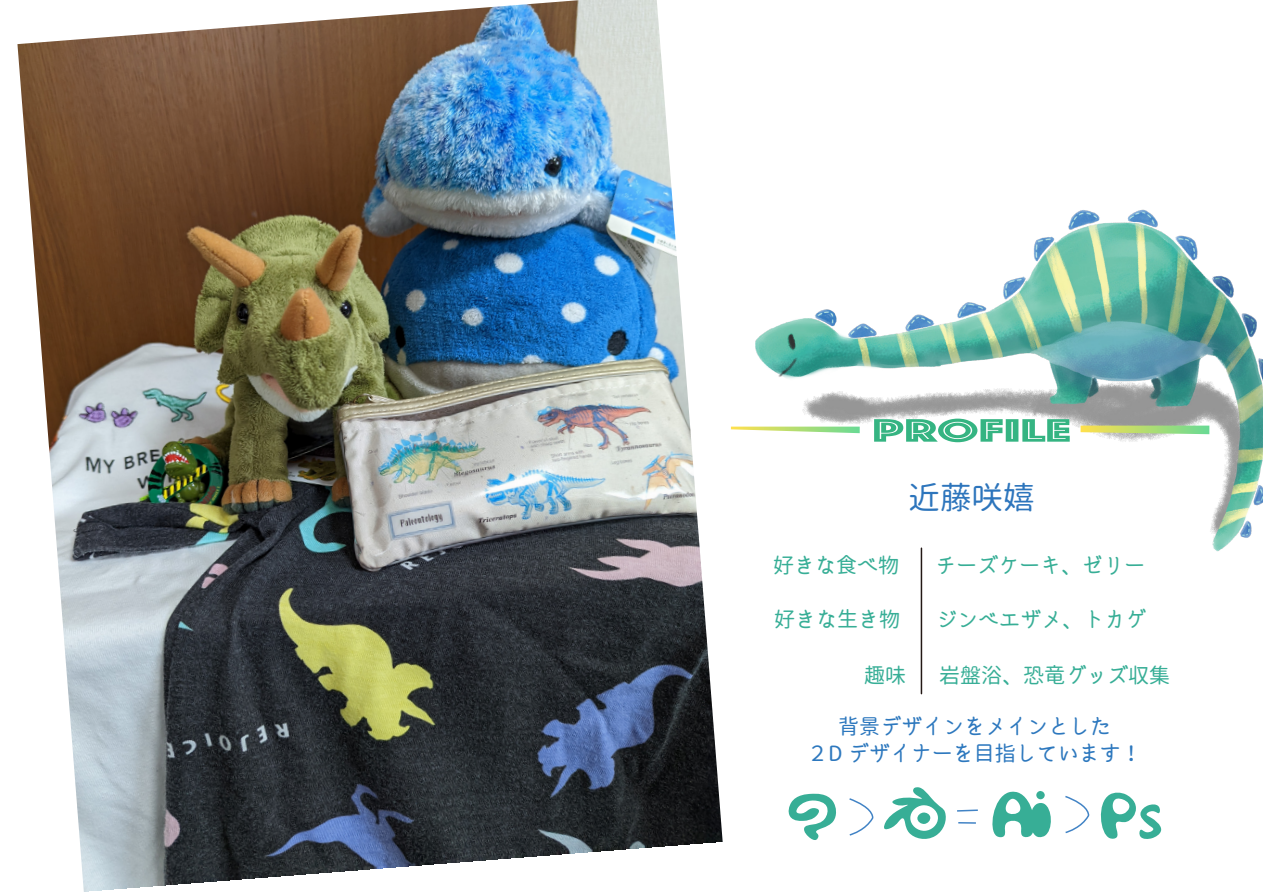
<style>
.page{position:relative;width:1263px;height:893px;background:#fff}
.page>*{position:absolute;margin:0;border:0;box-sizing:border-box;transform-origin:0 0}
.t1{font:33.75px "Phosphate Inline";color:#35b482;scale:1.67 1}
.t2{font:31.5px "irohamaru";color:#2d75bc}
.t3{font:21px "irohamaru";color:#37ae96}
.t4{font:21px/27px "irohamaru";color:#2d78be;text-align:center}
</style>
<div class="page">
<img style="left:17px;top:0;width:706px;height:892px">
<img style="left:730px;top:209px;width:533px;height:363px">
<hr style="left:921px;top:548px;width:1px;height:146px;background:#231815">
<svg style="left:731px;top:427px;width:129px;height:6px"></svg>
<svg style="left:1080px;top:426px;width:129px;height:8px"></svg>
<svg style="left:788px;top:793px;width:48px;height:47px"></svg>
<svg style="left:992px;top:791px;width:59px;height:47px"></svg>
<svg style="left:884px;top:787px;width:62px;height:52px"></svg>
<svg style="left:849px;top:798px;width:25px;height:38px"></svg>
<svg style="left:1065px;top:792px;width:96px;height:47px"></svg>
<svg style="left:957px;top:809px;width:21px;height:3px"></svg>
<svg style="left:958px;top:822px;width:18px;height:2px"></svg>
<h1 class="t1" style="left:872px;top:406px;width:121px">PROFILE</h1>
<h2 class="t2" style="left:909px;top:475px;width:127px">近藤咲嬉</h2>
<p class="t3" style="left:773px;top:550px;width:127px">好きな食べ物</p>
<p class="t3" style="left:935px;top:550px;width:211px">チーズケーキ、ゼリー</p>
<p class="t3" style="left:774px;top:605px;width:127px">好きな生き物</p>
<p class="t3" style="left:936px;top:605px;width:211px">ジンベエザメ、トカゲ</p>
<p class="t3" style="left:864px;top:660px;width:307px">趣味 　岩盤浴、恐竜グッズ収集</p>
<p class="t4" style="left:807px;top:712px;width:336px">背景デザインをメインとした<br>２D デザイナーを目指しています！</p>
</div>
